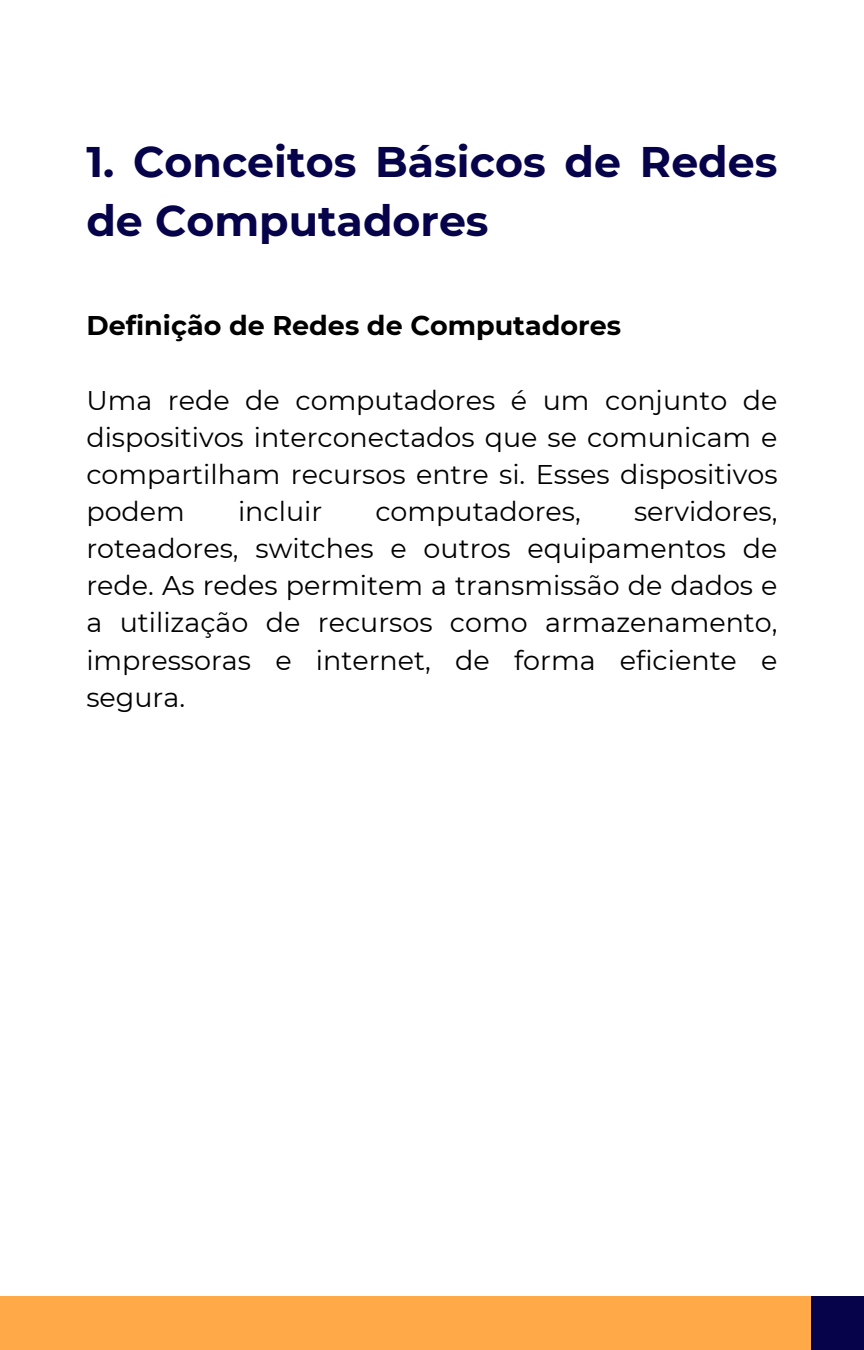
<style>
.page{position:relative;width:864px;height:1350px;background:#fff}
.page>*{position:absolute;margin:0;border:0;box-sizing:border-box;transform-origin:0 0}
.t1{font:700 42.75px/58.9px "Montserrat";color:#06034b}
.t2{font:27px/37.1px "Montserrat";color:#000;text-align:justify}
.t3{font:700 27px "Montserrat";color:#000}
</style>
<div class="page">
<div style="left:811px;top:1296px;width:53px;height:54px;background:#06034b"></div>
<div style="left:0;top:1296px;width:811px;height:54px;background:#ffa948"></div>
<h1 class="t1" style="left:86px;top:132px;width:693px">1. Conceitos Básicos de Redes de Computadores</h1>
<h2 class="t3" style="left:86px;top:309px;width:536px">Definição de Redes de Computadores</h2>
<p class="t2" style="left:86px;top:381px;width:693px">Uma rede de computadores é um conjunto de dispositivos interconectados que se comunicam e compartilham recursos entre si. Esses dispositivos podem</p>
<p class="t2" style="left:86px;top:493px;width:693px;text-indent:548px">servidores, roteadores, switches e outros equipamentos de rede. As redes permitem a transmissão de dados e a utilização de recursos como armazenamento, impressoras e internet, de forma eficiente e segura.</p>
<p class="t2" style="left:238px;top:493px;width:86px">incluir</p>
<p class="t2" style="left:375px;top:493px;width:207px">computadores,</p>
</div>
